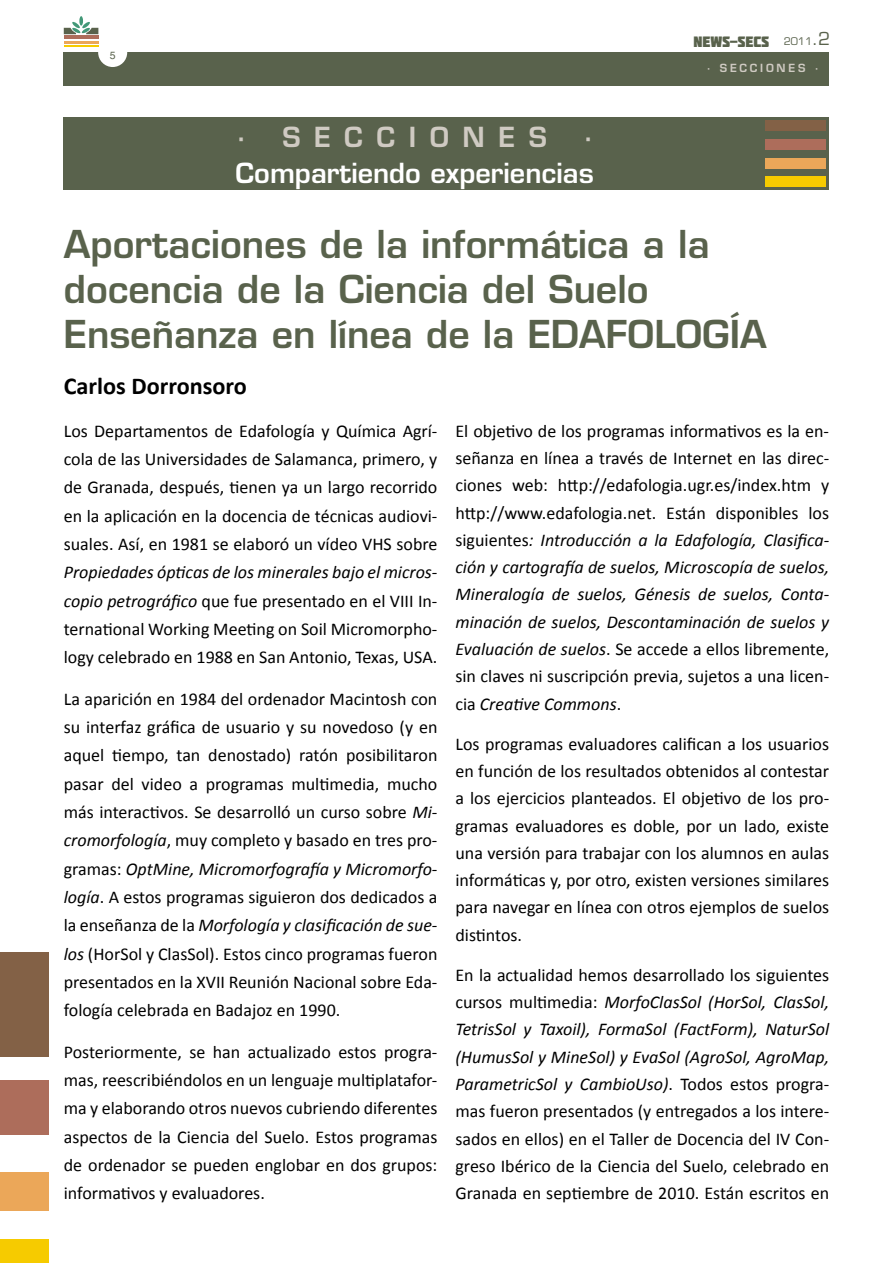
<style>
.page{position:relative;width:893px;height:1263px;background:#fff}
.page>*{position:absolute;margin:0;border:0;box-sizing:border-box;transform-origin:0 0}
.t1{font:600 37.5px/45px "Eurostile";color:#59624c}
.t2{font:600 27px "Eurostile";color:#fff}
.t3{font:600 27px "Eurostile";letter-spacing:.5em;color:#cfcac2}
.t4{font:700 24.3px "Calibri";color:#000}
.t5{font:18px/27.3px "Calibri";color:#000;text-align:justify}
.t6{font:15px "Molot";color:#59624c}
.t7{font:600 10.95px "Eurostile";letter-spacing:.25em;color:#cfcac2}
.t8{font:10.5px "Helvetica LT Std";color:#59624c}
.s1{font-family:"Eurostile";font-size:10.2px}
.s2{font-family:"Eurostile";font-size:17.4px}
.s3{font-style:italic}
</style>
<div class="page">
<div style="left:64px;top:52px;width:765px;height:33px;background:#59624c"></div>
<div style="left:98px;top:38px;width:29px;height:29px;background:#fff;border-radius:50%"></div>
<svg style="left:79px;top:16px;width:4px;height:10px"></svg>
<hr style="left:64px;top:36px;width:34px;height:3px;background:#ad6d5b">
<hr style="left:64px;top:41px;width:34px;height:2px;background:#eba759">
<hr style="left:64px;top:45px;width:34px;height:2px;background:#f6cb00">
<svg style="left:64px;top:21px;width:34px;height:13px"></svg>
<div style="left:0;top:1081px;width:49px;height:54px;background:#ad6d5b"></div>
<div style="left:0;top:1172px;width:49px;height:38px;background:#eba759"></div>
<div style="left:0;top:1239px;width:49px;height:24px;background:#f6cb00"></div>
<div style="left:0;top:952px;width:49px;height:104px;background:#836146"></div>
<div style="left:64px;top:118px;width:765px;height:72px;background:#59624c"></div>
<div style="left:765px;top:121px;width:61px;height:10px;background:#836146"></div>
<div style="left:765px;top:139px;width:61px;height:11px;background:#ad6d5b"></div>
<div style="left:765px;top:158px;width:61px;height:10px;background:#eba759"></div>
<div style="left:765px;top:177px;width:61px;height:10px;background:#f6cb00"></div>
<p class="t8" style="left:110px;top:49px;width:7px">5</p>
<h2 class="t3" style="left:236px;top:120px;width:312px">· SECCIONES</h2>
<h2 class="t3" style="left:583px;top:120px;width:11px">·</h2>
<h2 class="t2" style="left:235px;top:156px;width:360px">Compartiendo experiencias</h2>
<p class="t6" style="left:693px;top:33px;width:138px">NEWS-SECS <span class="s1">2011</span><span class="s2">.2</span></p>
<p class="t7" style="left:707px;top:61px;width:113px">· SECCIONES ·</p>
<h1 class="t1" style="left:64px;top:222px;width:704px">Aportaciones de la informática a la docencia de la Ciencia del Suelo<br>Enseñanza en línea de la EDAFOLOGÍA</h1>
<h3 class="t4" style="left:64px;top:370px;width:185px">Carlos Dorronsoro</h3>
<p class="t5" style="left:64px;top:416px;width:375px;line-height:28.3px">Los Departamentos de Edafología y Química Agrí&shy;cola de las Universidades de Salamanca, primero, y de Granada, después, tienen ya un largo recorrido en la aplicación en la docencia de técnicas audiovi&shy;suales. Así, en 1981 se elaboró un vídeo VHS sobre</p>
<p class="t5" style="left:64px;top:557px;width:375px;line-height:28.3px"><span class="s3">Propiedades ópticas de los minerales bajo el micros&shy;copio petrográfico</span> que fue presentado en el VIII In&shy;ternational Working Meeting on Soil Micromorpho&shy;logy celebrado en 1988 en San Antonio, Texas, USA.</p>
<p class="t5" style="left:64px;top:683px;width:375px;line-height:28.3px">La aparición en 1984 del ordenador Macintosh con su interfaz gráfica de usuario y su novedoso (y en aquel tiempo, tan denostado) ratón posibilitaron pasar del video a programas multimedia, mucho más interactivos. Se desarrolló un curso sobre <span class="s3">Mi&shy;cromorfología</span>, muy completo y basado en tres pro&shy;gramas: <span class="s3">OptMine, Micromorfografía y Micromorfo&shy;logía</span>. A estos programas siguieron dos dedicados a la enseñanza de la <span class="s3">Morfología y clasificación de sue&shy;los</span> (HorSol y ClasSol). Estos cinco programas fueron presentados en la XVII Reunión Nacional sobre Eda&shy;fología celebrada en Badajoz en 1990.</p>
<p class="t5" style="left:64px;top:1036px;width:375px;line-height:28.3px">Posteriormente, se han actualizado estos progra&shy;mas, reescribiéndolos en un lenguaje multiplatafor&shy;ma y elaborando otros nuevos cubriendo diferentes aspectos de la Ciencia del Suelo. Estos programas de ordenador se pueden englobar en dos grupos: informativos y evaluadores.</p>
<p class="t5" style="left:455px;top:416px;width:375px">El objetivo de los programas informativos es la en&shy;señanza en línea a través de Internet en las direc&shy;ciones web: http://edafologia.ugr.es/index.htm y http://www.edafologia.net. Están disponibles los siguientes<span class="s3">: Introducción a la Edafología, Clasifica&shy;ción y cartografía de suelos, Microscopía de suelos, Mineralogía de suelos, Génesis de suelos, Conta&shy;minación de suelos, Descontaminación de suelos y Evaluación de suelos</span>. Se accede a ellos libremente, sin claves ni suscripción previa, sujetos a una licen&shy;cia <span class="s3">Creative Commons</span>.</p>
<p class="t5" style="left:455px;top:729px;width:375px">Los programas evaluadores califican a los usuarios en función de los resultados obtenidos al contestar a los ejercicios planteados. El objetivo de los pro&shy;gramas evaluadores es doble, por un lado, existe una versión para trabajar con los alumnos en aulas informáticas y, por otro, existen versiones similares para navegar en línea con otros ejemplos de suelos distintos.</p>
<p class="t5" style="left:455px;top:960px;width:375px">En la actualidad hemos desarrollado los siguientes cursos multimedia: <span class="s3">MorfoClasSol (HorSol, ClasSol, TetrisSol y Taxoil), FormaSol (FactForm), NaturSol (HumusSol y MineSol) y EvaSol (AgroSol, AgroMap, ParametricSol y CambioUso)</span>. Todos estos progra&shy;mas fueron presentados (y entregados a los intere&shy;sados en ellos) en el Taller de Docencia del IV Con&shy;greso Ibérico de la Ciencia del Suelo, celebrado en Granada en septiembre de 2010. Están escritos en</p>
</div>
